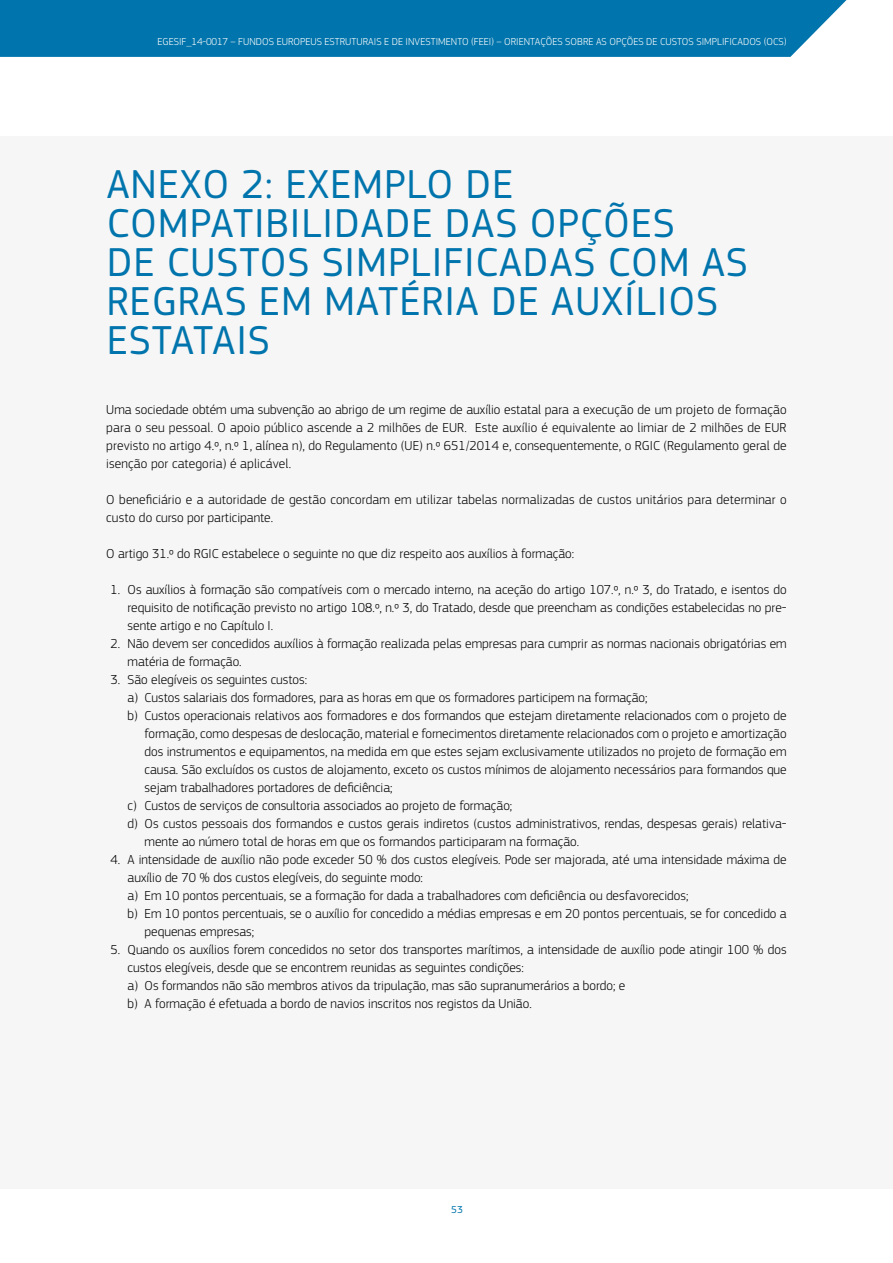
<style>
.page{position:relative;width:893px;height:1263px;background:#fff}
.page>*{position:absolute;margin:0;border:0;box-sizing:border-box;transform-origin:0 0}
.Heading_1_Without_Ch{font:42px/39px "EC Square Sans Pro";letter-spacing:.02em;color:#0074ac}
.Body{font:300 13.5px/18px "EC Square Sans Pro";color:#000}
.t1{font:300 10.5px "EC Square Sans Pro";letter-spacing:.005em;color:#fff}
.t2{font:10.5px "EC Square Sans Pro";color:#0074ac}
</style>
<div class="page">
<div style="left:0;top:0;width:847px;height:57px;background:#0074ac"></div>
<div style="left:0;top:136px;width:893px;height:1052px;background:#f6f6f6"></div>
<p class="t1" style="left:158px;top:35px;width:631px">EGESIF_14-0017 – FUNDOS EUROPEUS ESTRUTURAIS E DE INVESTIMENTO (FEEI) – ORIENTAÇÕES SOBRE AS OPÇÕES DE CUSTOS SIMPLIFICADOS (OCS)</p>
<h1 class="Heading_1_Without_Ch" style="left:107px;top:165px;width:643px">ANEXO 2: EXEMPLO DE<br>COMPATIBILIDADE DAS OPÇÕES<br>DE CUSTOS SIMPLIFICADAS COM AS<br>REGRAS EM MATÉRIA DE AUXÍLIOS<br>ESTATAIS</h1>
<p class="Body" style="left:106px;top:400px;width:682px;text-align:justify">Uma sociedade obtém uma subvenção ao abrigo de um regime de auxílio estatal para a execução de um projeto de formação para o seu pessoal. O apoio público ascende a 2 milhões de EUR. Este auxílio é equivalente ao limiar de 2 milhões de EUR previsto no artigo 4.º, n.º 1, alínea n), do Regulamento (UE) n.º 651/2014 e, consequentemente, o RGIC (Regulamento geral de isenção por categoria) é aplicável.</p>
<p class="Body" style="left:106px;top:490px;width:682px">O beneficiário e a autoridade de gestão concordam em utilizar tabelas normalizadas de custos unitários para determinar o custo do curso por participante.</p>
<p class="Body" style="left:106px;top:544px;width:469px">O artigo 31.º do RGIC estabelece o seguinte no que diz respeito aos auxílios à formação:</p>
<p class="Body" style="left:128px;top:580px;width:661px;text-align:justify;text-indent:-17px">1. Os auxílios à formação são compatíveis com o mercado interno, na aceção do artigo 107.º, n.º 3, do Tratado, e isentos do requisito de notificação previsto no artigo 108.º, n.º 3, do Tratado, desde que preencham as condições estabelecidas no pre&shy;sente artigo e no Capítulo I.</p>
<p class="Body" style="left:128px;top:634px;width:661px;text-indent:-17px">2. Não devem ser concedidos auxílios à formação realizada pelas empresas para cumprir as normas nacionais obrigatórias em matéria de formação.</p>
<p class="Body" style="left:111px;top:670px;width:198px">3. São elegíveis os seguintes custos:</p>
<p class="Body" style="left:128px;top:688px;width:522px">a) Custos salariais dos formadores, para as horas em que os formadores participem na formação;</p>
<p class="Body" style="left:145px;top:706px;width:644px;text-align:justify;text-indent:-17px">b) Custos operacionais relativos aos formadores e dos formandos que estejam diretamente relacionados com o projeto de formação, como despesas de deslocação, material e fornecimentos diretamente relacionados com o projeto e amortização dos instrumentos e equipamentos, na medida em que estes sejam exclusivamente utilizados no projeto de formação em causa. São excluídos os custos de alojamento, exceto os custos mínimos de alojamento necessários para formandos que sejam trabalhadores portadores de deficiência;</p>
<p class="Body" style="left:128px;top:796px;width:386px">c) Custos de serviços de consultoria associados ao projeto de formação;</p>
<p class="Body" style="left:145px;top:814px;width:644px;text-indent:-17px">d) Os custos pessoais dos formandos e custos gerais indiretos (custos administrativos, rendas, despesas gerais) relativa&shy;mente ao número total de horas em que os formandos participaram na formação.</p>
<p class="Body" style="left:128px;top:850px;width:660px;text-indent:-17px">4. A intensidade de auxílio não pode exceder 50 % dos custos elegíveis. Pode ser majorada, até uma intensidade máxima de auxílio de 70 % dos custos elegíveis, do seguinte modo:</p>
<p class="Body" style="left:128px;top:886px;width:562px">a) Em 10 pontos percentuais, se a formação for dada a trabalhadores com deficiência ou desfavorecidos;</p>
<p class="Body" style="left:145px;top:904px;width:644px;text-indent:-17px">b) Em 10 pontos percentuais, se o auxílio for concedido a médias empresas e em 20 pontos percentuais, se for concedido a pequenas empresas;</p>
<p class="Body" style="left:128px;top:940px;width:661px;text-indent:-17px">5. Quando os auxílios forem concedidos no setor dos transportes marítimos, a intensidade de auxílio pode atingir 100 % dos custos elegíveis, desde que se encontrem reunidas as seguintes condições:</p>
<p class="Body" style="left:128px;top:976px;width:499px">a) Os formandos não são membros ativos da tripulação, mas são supranumerários a bordo; e</p>
<p class="Body" style="left:128px;top:994px;width:406px">b) A formação é efetuada a bordo de navios inscritos nos registos da União.</p>
<p class="t2" style="left:451px;top:1203px;width:13px">53</p>
</div>
